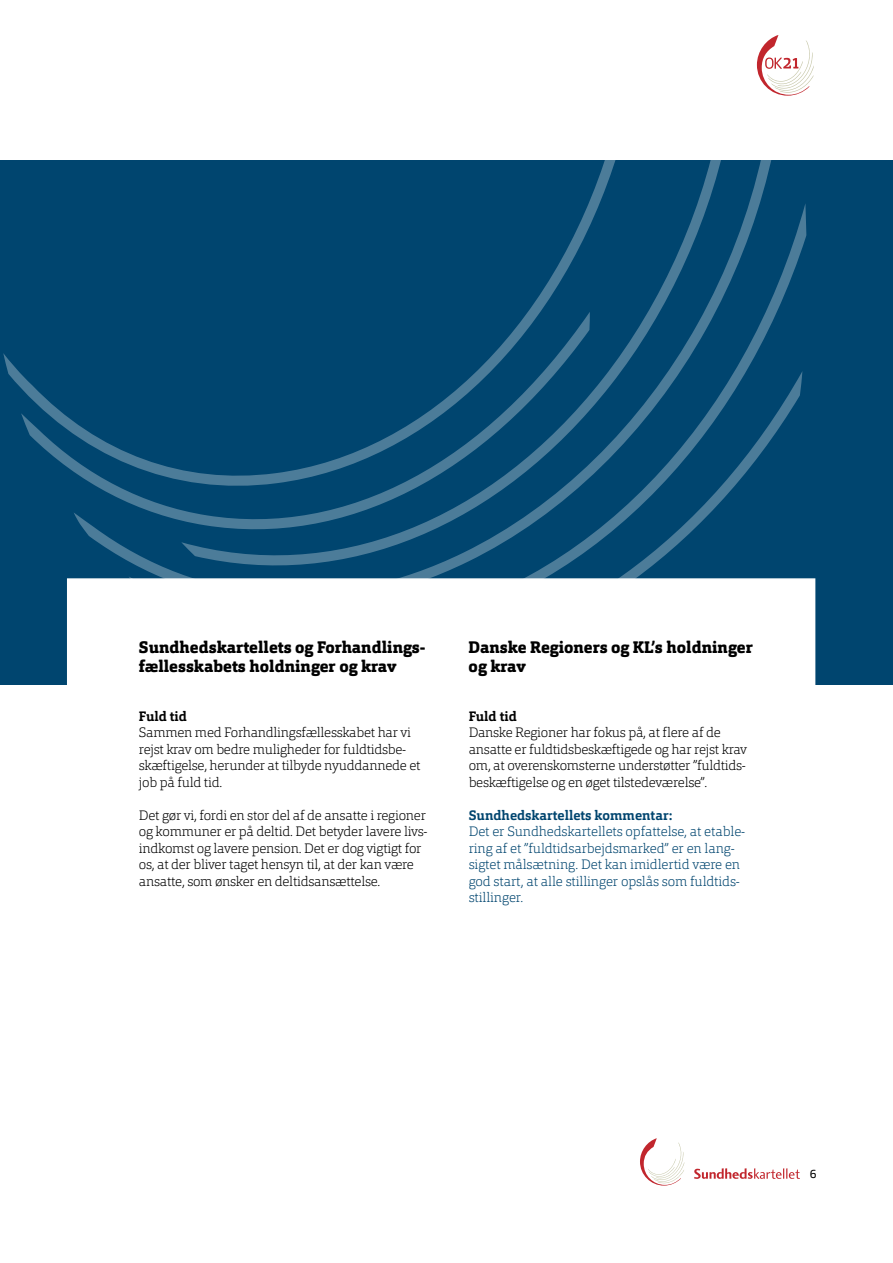
<style>
.page{position:relative;width:893px;height:1263px;background:#fff}
.page>*{position:absolute;margin:0;border:0;box-sizing:border-box;transform-origin:0 0}
.t1{font:800 16.5px/19.5px "Orgon Slab";color:#000}
.t2{font:200 13.5px/16.5px "Orgon Slab";letter-spacing:-.02em;color:#000}
.t3{font:200 13.5px/16.5px "Orgon Slab";letter-spacing:-.01em;color:#00456f}
.t4{font:700 13.5px "Orgon Slab";color:#00456f}
.t5{font:700 13.5px "Orgon Slab";color:#000}
.t6{font:12px "Orgon Slab";color:#000}
</style>
<div class="page">
<svg style="left:757px;top:35px;width:57px;height:61px"></svg>
<svg style="left:640px;top:1138px;width:44px;height:47px"></svg>
<svg style="left:694px;top:1168px;width:106px;height:11px"></svg>
<div style="left:0;top:161px;width:893px;height:524px;background:#00456f"></div>
<svg style="left:3px;top:161px;width:612px;height:335px"></svg>
<svg style="left:129px;top:203px;width:677px;height:375px"></svg>
<svg style="left:207px;top:371px;width:595px;height:207px"></svg>
<div style="left:67px;top:578px;width:748px;height:478px;background:#fff;border:2px solid #fff"></div>
<p class="t1" style="left:139px;top:637px;width:288px">Sundhedskartellets og Forhandlings&shy;fællesskabets holdninger og krav</p>
<p class="t1" style="left:469px;top:637px;width:286px">Danske Regioners og KL’s holdninger og krav</p>
<p class="t5" style="left:139px;top:707px;width:50px">Fuld tid</p>
<p class="t2" style="left:139px;top:724px;width:283px">Sammen med Forhandlingsfællesskabet har vi rejst krav om bedre muligheder for fuldtidsbe&shy;skæftigelse, herunder at tilbyde nyuddannede et job på fuld tid.</p>
<p class="t2" style="left:139px;top:807px;width:290px">Det gør vi, fordi en stor del af de ansatte i regioner og kommuner er på deltid. Det betyder lavere livs&shy;indkomst og lavere pension. Det er dog vigtigt for os, at der bliver taget hensyn til, at der kan være ansatte, som ønsker en deltidsansættelse.</p>
<p class="t5" style="left:469px;top:707px;width:50px">Fuld tid</p>
<p class="t2" style="left:469px;top:724px;width:280px">Danske Regioner har fokus på, at flere af de ansatte er fuldtidsbeskæftigede og har rejst krav om, at overenskomsterne understøtter ”fuldtids&shy;beskæftigelse og en øget tilstedeværelse”.</p>
<p class="t4" style="left:469px;top:806px;width:205px">Sundhedskartellets kommentar:</p>
<p class="t3" style="left:469px;top:823px;width:278px">Det er Sundhedskartellets opfattelse, at etable&shy;ring af et ”fuldtidsarbejdsmarked” er en lang&shy;sigtet målsætning. Det kan imidlertid være en god start, at alle stillinger opslås som fuldtids&shy;stillinger.</p>
<p class="t6" style="left:810px;top:1166px;width:8px">6</p>
</div>
